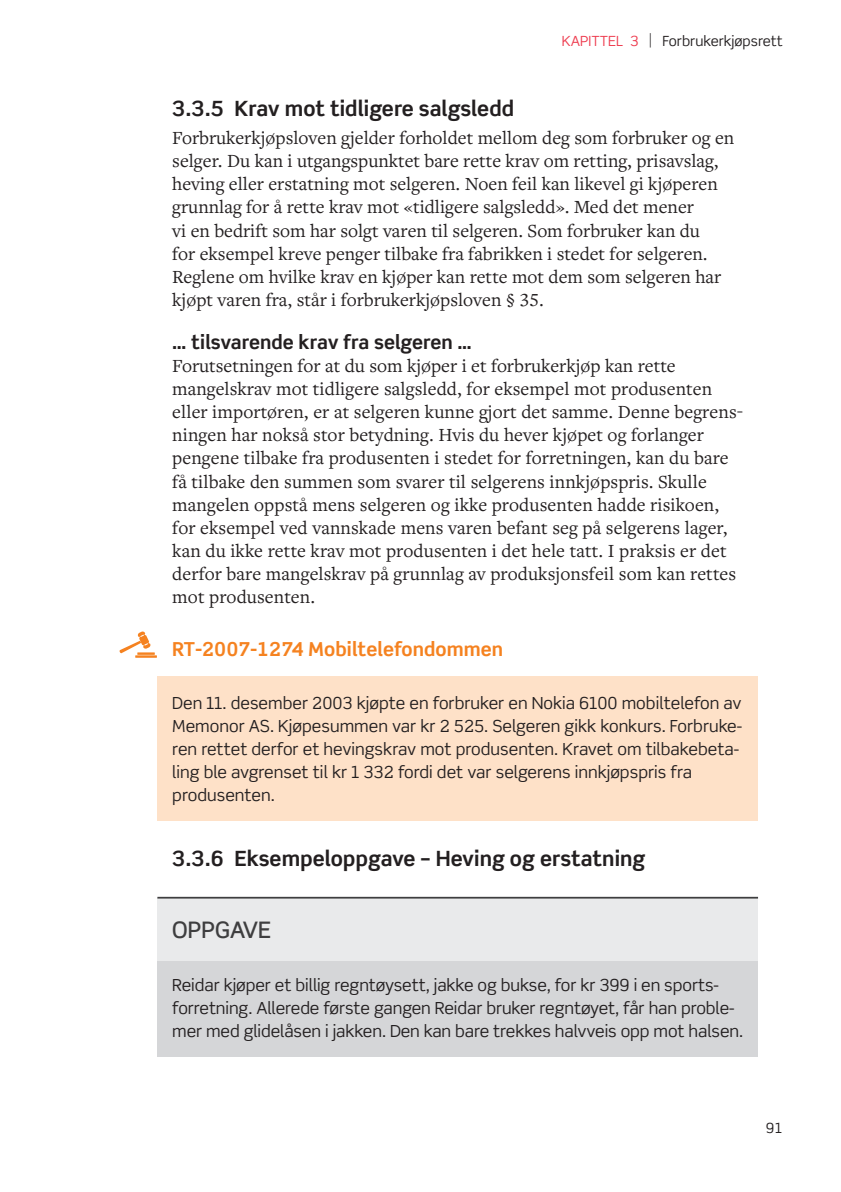
<style>
.page{position:relative;width:841px;height:1192px;background:#fff}
.page>*{position:absolute;margin:0;border:0;box-sizing:border-box;transform-origin:0 0}
.t1{font:500 22.75px "Scene Std";color:#3e3e3f}
.t2{font:700 21px "Scene Std";color:#231f20}
.t3{font:19.25px/23.1px "Freight Text Pro";letter-spacing:.005em;color:#231f20}
.t4{font:700 19.25px "Scene Std";color:#f58220}
.t5{font:700 19.25px "Scene Std";color:#231f20}
.t6{font:16.62px/23.1px "Scene Std";letter-spacing:-.005em;color:#231f20}
.t7{font:14px "Scene Std";color:#231f20}
.s1{color:#ee3d50}
.s2{font-size:15.4px}
</style>
<div class="page">
<div style="left:157px;top:676px;width:601px;height:144px;background:#fee1c8"></div>
<div style="left:157px;top:898px;width:601px;height:65px;background:#e9eaeb"></div>
<hr style="left:157px;top:896px;width:601px;height:2px;background:#3e3e3f">
<div style="left:157px;top:960px;width:601px;height:96px;background:#d5d6d8"></div>
<hr style="left:135px;top:655px;width:22px;height:2px;background:#f58220">
<svg style="left:119px;top:631px;width:36px;height:23px"></svg>
<p class="t7" style="left:561px;top:32px;width:222px"><span class="s1">KAPITTEL 3</span> <span class="s2">|</span> Forbrukerkjøpsrett</p>
<p class="t2" style="left:172px;top:95px;width:343px">3.3.5 Krav mot tidligere salgsledd</p>
<p class="t3" style="left:172px;top:126px;width:563px">Forbrukerkjøpsloven gjelder forholdet mellom deg som forbruker og en selger. Du kan i utgangspunktet bare rette krav om retting, prisavslag, heving eller erstatning mot selgeren. Noen feil kan likevel gi kjøperen grunnlag for å rette krav mot «tidligere salgsledd». Med det mener<br>vi en bedrift som har solgt varen til selgeren. Som forbruker kan du<br>for eksempel kreve penger tilbake fra fabrikken i stedet for selgeren.<br>Reglene om hvilke krav en kjøper kan rette mot dem som selgeren har kjøpt varen fra, står i forbrukerkjøpsloven § 35.</p>
<p class="t5" style="left:172px;top:330px;width:301px">… tilsvarende krav fra selgeren …</p>
<p class="t3" style="left:172px;top:353px;width:572px">Forutsetningen for at du som kjøper i et forbrukerkjøp kan rette mangelskrav mot tidligere salgsledd, for eksempel mot produsenten eller importøren, er at selgeren kunne gjort det samme. Denne begrens&shy;ningen har nokså stor betydning. Hvis du hever kjøpet og forlanger pengene tilbake fra produsenten i stedet for forretningen, kan du bare få tilbake den summen som svarer til selgerens innkjøpspris. Skulle mangelen oppstå mens selgeren og ikke produsenten hadde risikoen, for eksempel ved vannskade mens varen befant seg på selgerens lager, kan du ikke rette krav mot produsenten i det hele tatt. I praksis er det derfor bare mangelskrav på grunnlag av produksjonsfeil som kan rettes mot produsenten.</p>
<p class="t4" style="left:172px;top:637px;width:332px">RT-2007-1274 Mobiltelefondommen</p>
<p class="t6" style="left:172px;top:691px;width:571px">Den 11. desember 2003 kjøpte en forbruker en Nokia 6100 mobiltelefon av Memonor AS. Kjøpesummen var kr 2 525. Selgeren gikk konkurs. Forbruke&shy;ren rettet derfor et hevingskrav mot produsenten. Kravet om tilbakebeta&shy;ling ble avgrenset til kr 1 332 fordi det var selgerens innkjøpspris fra produsenten.</p>
<p class="t2" style="left:172px;top:845px;width:474px">3.3.6 Eksempeloppgave – Heving og erstatning</p>
<p class="t1" style="left:172px;top:915px;width:100px">OPPGAVE</p>
<p class="t6" style="left:172px;top:973px;width:572px">Reidar kjøper et billig regntøysett, jakke og bukse, for kr 399 i en sports&shy;forretning. Allerede første gangen Reidar bruker regntøyet, får han proble&shy;mer med glidelåsen i jakken. Den kan bare trekkes halvveis opp mot halsen.</p>
<p class="t7" style="left:765px;top:1119px;width:19px">91</p>
</div>
